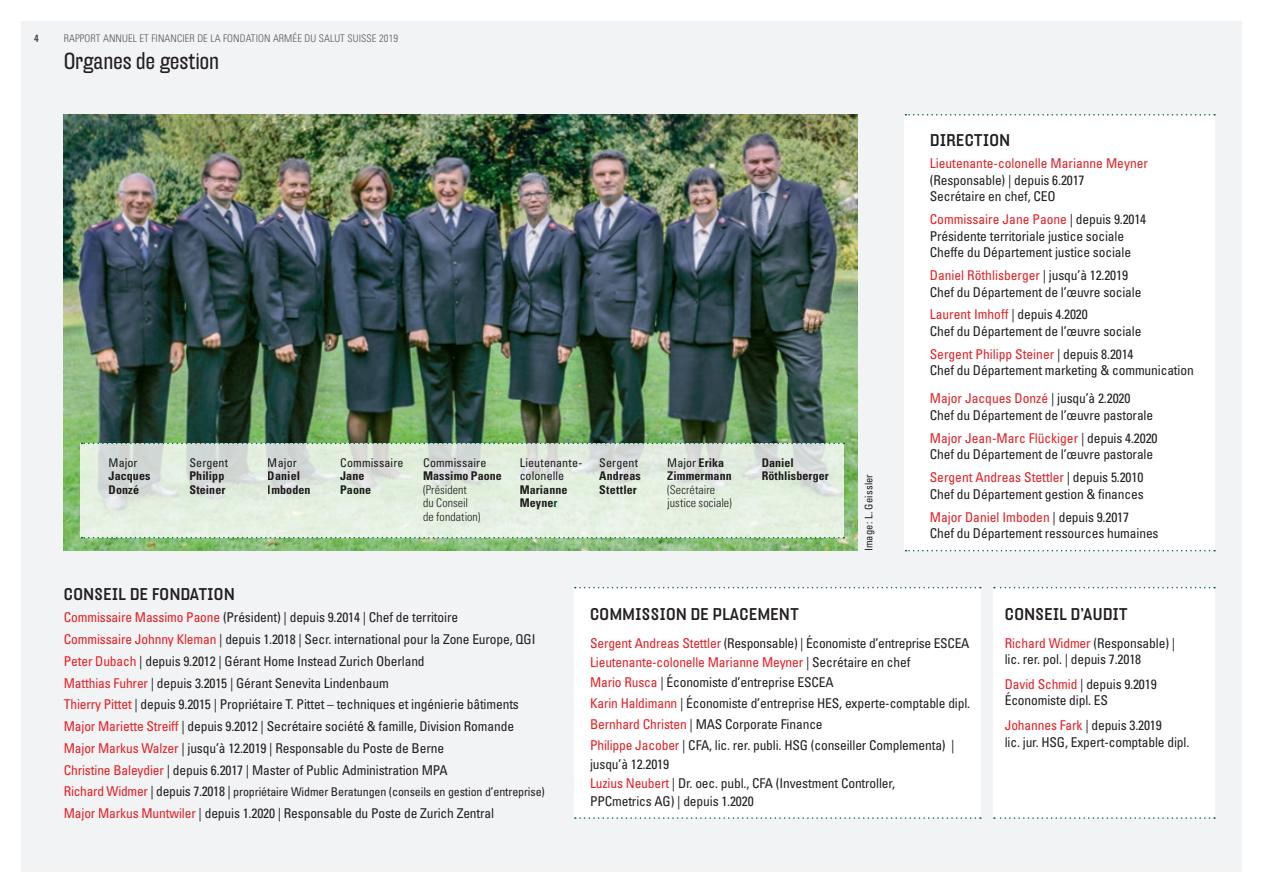
<style>
.page{position:relative;width:1263px;height:893px;background:#fff}
.page>*{position:absolute;margin:0;border:0;box-sizing:border-box;transform-origin:0 0}
.t1{font:22.5px "Hydra OT Extd";color:#231f20}
.t2{font:16.5px "Hydra OT Extd Medi";letter-spacing:.03em;color:#231f20}
.t3{font:condensed 13.5px/16.5px "Univers LT Std";letter-spacing:-.01em;color:#231f20}
.t4{font:condensed 13.5px "Univers LT Std";color:#e41f25}
.t5{font:condensed 12px/13.5px "Univers LT Std";color:#231f20}
.t6{font:700 condensed 12px/13.5px "Univers LT Std";letter-spacing:.005em;color:#231f20}
.t7{font:300 condensed 12px/13.5px "Univers LT Std";letter-spacing:.005em;color:#231f20}
.t8{font:300 condensed 10.5px "Univers LT Std";letter-spacing:.01em;color:#57585a}
.t9{font:condensed 10.5px "Univers LT Std";letter-spacing:.01em;color:#231f20}
.s1{color:#006346}
.s2{font-weight:400}
.s3{color:#e41f25}
.s4{font-size:13.5px;color:#e41f25}
.s5{font-size:13.5px}
</style>
<div class="page">
<div style="left:21px;top:21px;width:1221px;height:851px;background:#f2f3f4"></div>
<div style="left:905px;top:115px;width:310px;height:436px;background:#fff"></div>
<div style="left:574px;top:588px;width:407px;height:230px;background:#fff"></div>
<div style="left:993px;top:588px;width:222px;height:230px;background:#fff"></div>
<svg style="left:575px;top:587px;width:406px;height:1px"></svg>
<svg style="left:994px;top:587px;width:221px;height:1px"></svg>
<svg style="left:905px;top:550px;width:310px;height:1px"></svg>
<svg style="left:905px;top:114px;width:310px;height:2px"></svg>
<svg style="left:575px;top:817px;width:406px;height:2px"></svg>
<svg style="left:994px;top:817px;width:221px;height:2px"></svg>
<img style="left:64px;top:115px;width:794px;height:436px">
<svg style="left:81px;top:443px;width:763px;height:95px;fill:#e2efdf"></svg>
<svg style="left:82px;top:443px;width:762px;height:1px"></svg>
<svg style="left:82px;top:537px;width:762px;height:1px"></svg>
<p class="t9" style="left:34px;top:31px;width:6px">4</p>
<p class="t8" style="left:64px;top:32px;width:336px">RAPPORT ANNUEL ET FINANCIER DE LA FONDATION ARMÉE DU SALUT SUISSE 2019</p>
<h1 class="t1" style="left:64px;top:48px;width:157px">Organes de gestion</h1>
<p class="t5" style="left:109px;top:456px;width:30px">Major</p>
<p class="t6" style="left:109px;top:469px;width:43px">Jacques<br>Donzé</p>
<p class="t5" style="left:189px;top:456px;width:40px">Sergent</p>
<p class="t6" style="left:189px;top:469px;width:38px">Philipp<br>Steiner</p>
<p class="t5" style="left:268px;top:456px;width:30px">Major</p>
<p class="t6" style="left:268px;top:469px;width:44px">Daniel<br>Imboden</p>
<p class="t5" style="left:340px;top:456px;width:65px">Commissaire</p>
<p class="t6" style="left:340px;top:469px;width:33px">Jane<br>Paone</p>
<p class="t5" style="left:423px;top:456px;width:65px">Commissaire</p>
<p class="t6" style="left:423px;top:469px;width:80px">Massimo Paone</p>
<p class="t7" style="left:423px;top:483px;width:59px">(Président du Conseil de fondation)</p>
<p class="t5" style="left:520px;top:456px;width:64px">Lieutenante&shy;colonelle</p>
<p class="t6" style="left:520px;top:483px;width:49px">Marianne<br>Meyne<span class="s1">r</span></p>
<p class="t5" style="left:599px;top:456px;width:40px">Sergent</p>
<p class="t6" style="left:599px;top:469px;width:43px">Andreas<br>Stettler</p>
<p class="t6" style="left:667px;top:456px;width:66px"><span class="s2">Major</span> Erika<br>Zimmermann</p>
<p class="t7" style="left:667px;top:483px;width:66px">(Secrétaire justice sociale)</p>
<p class="t6" style="left:762px;top:456px;width:69px">Daniel<br>Röthlisberger</p>
<p class="t9" style="left:862px;top:551px;width:79px;rotate:-90deg">Image: L. Geissler</p>
<p class="t2" style="left:930px;top:130px;width:81px">DIRECTION</p>
<p class="t4" style="left:930px;top:155px;width:220px">Lieutenante-colonelle Marianne Meyner</p>
<p class="t3" style="left:930px;top:172px;width:156px">(Responsable) | depuis 6.2017<br>Secrétaire en chef, CEO</p>
<p class="t3" style="left:930px;top:211px;width:218px"><span class="s3">Commissaire Jane Paone</span> | depuis 9.2014<br>Présidente territoriale justice sociale<br>Cheffe du Département justice sociale</p>
<p class="t3" style="left:930px;top:267px;width:213px"><span class="s3">Daniel Röthlisberger</span> | jusqu’à 12.2019<br>Chef du Département de l’œuvre sociale</p>
<p class="t3" style="left:930px;top:306px;width:213px"><span class="s3">Laurent Imhoff</span> | depuis 4.2020<br>Chef du Département de l’œuvre sociale</p>
<p class="t3" style="left:930px;top:346px;width:266px"><span class="s3">Sergent Philipp Steiner</span> | depuis 8.2014<br>Chef du Département marketing &amp; communication</p>
<p class="t3" style="left:930px;top:390px;width:225px"><span class="s3">Major Jacques Donzé</span> | jusqu’à 2.2020<br>Chef du Département de l’œuvre pastorale</p>
<p class="t3" style="left:930px;top:430px;width:229px"><span class="s3">Major Jean-Marc Flückiger</span> | depuis 4.2020<br>Chef du Département de l’œuvre pastorale</p>
<p class="t3" style="left:930px;top:469px;width:215px"><span class="s3">Sergent Andreas Stettler</span> | depuis 5.2010<br>Chef du Département gestion &amp; finances</p>
<p class="t3" style="left:930px;top:508px;width:230px"><span class="s3">Major Daniel Imboden</span> | depuis 9.2017<br>Chef du Département ressources humaines</p>
<p class="t2" style="left:64px;top:584px;width:172px">CONSEIL DE FONDATION</p>
<p class="t3" style="left:64px;top:609px;width:396px"><span class="s3">Commissaire Massimo Paone</span> (Président) | depuis 9.2014 | Chef de territoire</p>
<p class="t2" style="left:590px;top:605px;width:210px">COMMISSION DE PLACEMENT</p>
<p class="t2" style="left:1005px;top:605px;width:124px">CONSEIL D’AUDIT</p>
<p class="t3" style="left:64px;top:628px;width:473px;line-height:21.8px"><span class="s3">Commissaire Johnny Kleman</span> | depuis 1.2018 | Secr. international pour la Zone Europe, QGI <span class="s3">Peter Dubach</span> | depuis 9.2012 | Gérant Home Instead Zurich Oberland<br><span class="s3">Matthias Fuhrer</span> | depuis 3.2015 | Gérant Senevita Lindenbaum<br><span class="s3">Thierry Pittet</span> | depuis 9.2015 | Propriétaire T. Pittet – techniques et ingénierie bâtiments <span class="s3">Major Mariette Streiff</span> | depuis 9.2012 | Secrétaire société &amp; famille, Division Romande <span class="s3">Major Markus Walzer</span> | jusqu’à 12.2019 | Responsable du Poste de Berne<br><span class="s3">Christine Baleydier</span> | depuis 6.2017 | Master of Public Administration MPA</p>
<p class="t5" style="left:64px;top:785px;width:483px"><span class="s4">Richard Widmer</span> <span class="s5">| depuis 7.2018 |</span> propriétaire Widmer Beratungen (conseils en gestion d’entreprise)</p>
<p class="t3" style="left:64px;top:805px;width:432px"><span class="s3">Major Markus Muntwiler</span> | depuis 1.2020 | Responsable du Poste de Zurich Zentral</p>
<p class="t3" style="left:590px;top:633px;width:381px;line-height:18.8px"><span class="s3">Sergent Andreas Stettler</span> (Responsable) | Économiste d’entreprise ESCEA<br><span class="s3">Lieutenante-colonelle Marianne Meyner</span> | Secrétaire en chef</p>
<p class="t3" style="left:590px;top:672px;width:382px;line-height:20.9px"><span class="s3">Mario Rusca</span> | Économiste d’entreprise ESCEA<br><span class="s3">Karin Haldimann</span> | Économiste d’entreprise HES, experte-comptable dipl.<br><span class="s3">Bernhard Christen</span> | MAS Corporate Finance<br><span class="s3">Philippe Jacober</span> | CFA, lic. rer. publi. HSG (conseiller Complementa) |</p>
<p class="t3" style="left:590px;top:754px;width:306px;line-height:18.8px">jusqu’à 12.2019<br><span class="s3">Luzius Neubert</span> | Dr. oec. publ., CFA (Investment Controller,<br>PPCmetrics AG) | depuis 1.2020</p>
<p class="t3" style="left:1005px;top:634px;width:172px"><span class="s3">Richard Widmer</span> (Responsable) | lic. rer. pol. | depuis 7.2018</p>
<p class="t3" style="left:1005px;top:676px;width:153px"><span class="s3">David Schmid</span> | depuis 9.2019<br>Économiste dipl. ES</p>
<p class="t3" style="left:1005px;top:717px;width:186px"><span class="s3">Johannes Fark</span> | depuis 3.2019<br>lic. jur. HSG, Expert-comptable dipl.</p>
</div>
